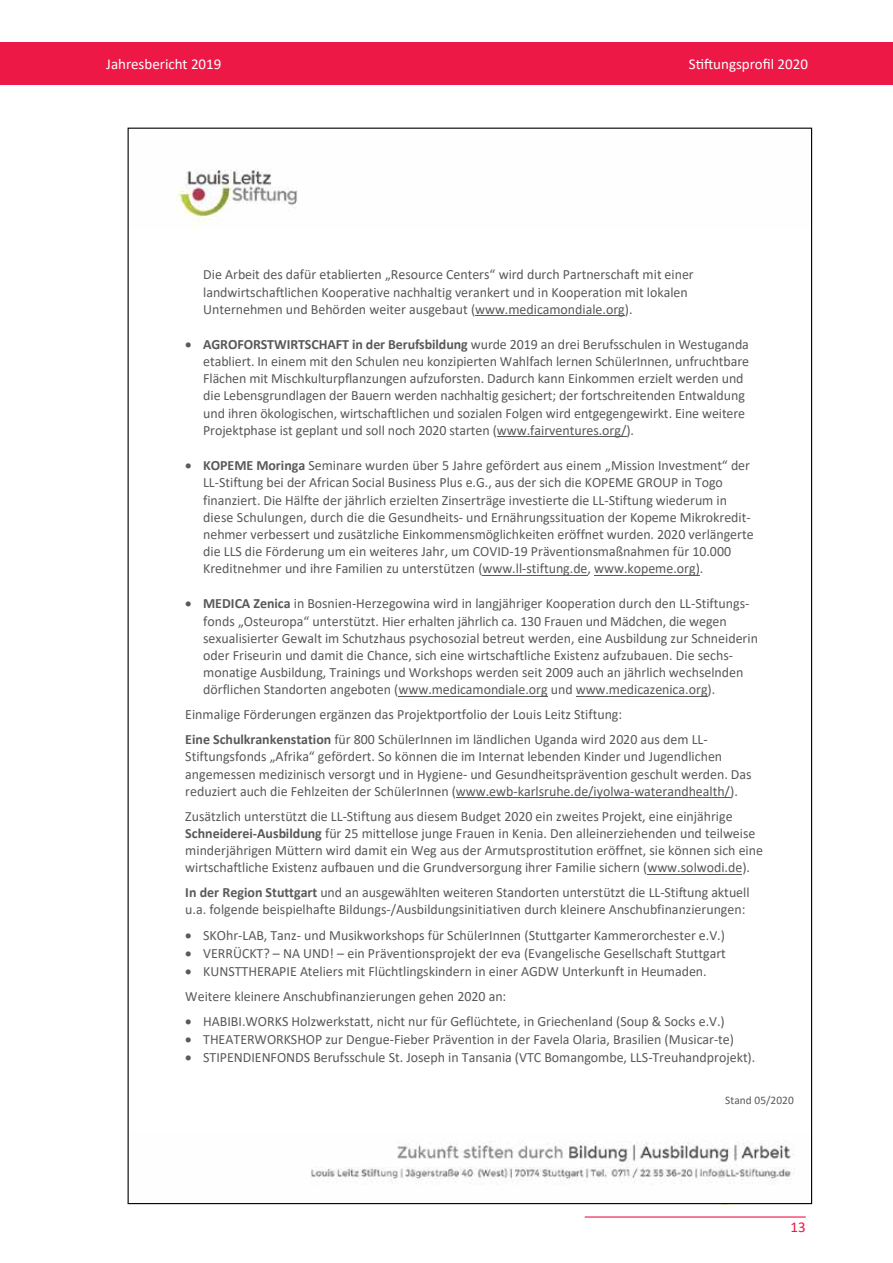
<style>
.page{position:relative;width:893px;height:1263px;background:#fff}
.page>*{position:absolute;margin:0;border:0;box-sizing:border-box;transform-origin:0 0}
.t1{font:15px "Calibri";color:#fff}
.t2{font:15px "Calibri";color:#ed1846}
.t3{font:14.1px/17.2px "Calibri";color:#595959}
.t4{font:11.55px "Calibri";letter-spacing:.01em;color:#595959}
.s1{font-weight:700}
</style>
<div class="page">
<hr style="left:585px;top:1216px;width:221px;height:1px;background:#ed1846">
<div style="left:0;top:43px;width:893px;height:42px;background:#ed1846"></div>
<img style="left:311px;top:1141px;width:484px;height:44px">
<img style="left:175px;top:169px;width:122px;height:59px">
<hr style="left:475px;top:315px;width:150px;height:1px;background:#595959">
<hr style="left:497px;top:436px;width:129px;height:1px;background:#595959">
<hr style="left:482px;top:575px;width:106px;height:1px;background:#595959">
<hr style="left:594px;top:575px;width:106px;height:1px;background:#595959">
<hr style="left:398px;top:696px;width:150px;height:1px;background:#595958">
<hr style="left:576px;top:696px;width:131px;height:1px;background:#595958">
<hr style="left:456px;top:797px;width:274px;height:1px;background:#595959">
<hr style="left:647px;top:874px;width:95px;height:1px;background:#595959">
<p class="t1" style="left:106px;top:54px;width:117px">Jahresbericht 2019</p>
<p class="t1" style="left:689px;top:54px;width:121px">Stiftungsprofil 2020</p>
<p class="t3" style="left:203px;top:266px;width:492px">Die Arbeit des dafür etablierten „Resource Centers“ wird durch Partnerschaft mit einer landwirtschaftlichen Kooperative nachhaltig verankert und in Kooperation mit lokalen<br>Unternehmen und Behörden weiter ausgebaut (www.medicamondiale.org).</p>
<p class="t3" style="left:203px;top:335px;width:547px;text-indent:-18px">• <span class="s1">AGROFORSTWIRTSCHAFT in der Berufsbildung</span> wurde 2019 an drei Berufsschulen in Westuganda etabliert. In einem mit den Schulen neu konzipierten Wahlfach lernen SchülerInnen, unfruchtbare Flächen mit Mischkulturpflanzungen aufzuforsten. Dadurch kann Einkommen erzielt werden und die Lebensgrundlagen der Bauern werden nachhaltig gesichert; der fortschreitenden Entwaldung und ihren ökologischen, wirtschaftlichen und sozialen Folgen wird entgegengewirkt. Eine weitere Projektphase ist geplant und soll noch 2020 starten (www.fairventures.org/).</p>
<p class="t3" style="left:203px;top:456px;width:552px;text-indent:-18px">• <span class="s1">KOPEME Moringa</span> Seminare wurden über 5 Jahre gefördert aus einem „Mission Investment“ der LL-Stiftung bei der African Social Business Plus e.G., aus der sich die KOPEME GROUP in Togo finanziert. Die Hälfte der jährlich erzielten Zinserträge investierte die LL-Stiftung wiederum in diese Schulungen, durch die die Gesundheits- und Ernährungssituation der Kopeme Mikrokredit&shy;nehmer verbessert und zusätzliche Einkommensmöglichkeiten eröffnet wurden. 2020 verlängerte die LLS die Förderung um ein weiteres Jahr, um COVID-19 Präventionsmaßnahmen für 10.000<br>Kreditnehmer und ihre Familien zu unterstützen (www.ll-stiftung.de, www.kopeme.org).</p>
<p class="t3" style="left:203px;top:595px;width:556px;text-indent:-18px">• <span class="s1">MEDICA Zenica</span> in Bosnien-Herzegowina wird in langjähriger Kooperation durch den LL-Stiftungs&shy;fonds „Osteuropa“ unterstützt. Hier erhalten jährlich ca. 130 Frauen und Mädchen, die wegen sexualisierter Gewalt im Schutzhaus psychosozial betreut werden, eine Ausbildung zur Schneiderin oder Friseurin und damit die Chance, sich eine wirtschaftliche Existenz aufzubauen. Die sechs&shy;monatige Ausbildung, Trainings und Workshops werden seit 2009 auch an jährlich wechselnden dörflichen Standorten angeboten (www.medicamondiale.org und www.medicazenica.org).</p>
<p class="t3" style="left:185px;top:702px;width:524px;line-height:24.9px">Einmalige Förderungen ergänzen das Projektportfolio der Louis Leitz Stiftung:<br><span class="s1">Eine Schulkrankenstation</span> für 800 SchülerInnen im ländlichen Uganda wird 2020 aus dem LL-</p>
<p class="t3" style="left:185px;top:748px;width:568px">Stiftungsfonds „Afrika“ gefördert. So können die im Internat lebenden Kinder und Jugendlichen angemessen medizinisch versorgt und in Hygiene- und Gesundheitsprävention geschult werden. Das reduziert auch die Fehlzeiten der SchülerInnen (www.ewb-karlsruhe.de/iyolwa-waterandhealth/).</p>
<p class="t3" style="left:185px;top:807px;width:579px">Zusätzlich unterstützt die LL-Stiftung aus diesem Budget 2020 ein zweites Projekt, eine einjährige <span class="s1">Schneiderei-Ausbildung</span> für 25 mittellose junge Frauen in Kenia. Den alleinerziehenden und teilweise minderjährigen Müttern wird damit ein Weg aus der Armutsprostitution eröffnet, sie können sich eine wirtschaftliche Existenz aufbauen und die Grundversorgung ihrer Familie sichern (www.solwodi.de).</p>
<p class="t3" style="left:185px;top:883px;width:566px"><span class="s1">In der Region Stuttgart</span> und an ausgewählten weiteren Standorten unterstützt die LL-Stiftung aktuell u.a. folgende beispielhafte Bildungs-/Ausbildungsinitiativen durch kleinere Anschubfinanzierungen:</p>
<p class="t3" style="left:185px;top:926px;width:541px">• SKOhr-LAB, Tanz- und Musikworkshops für SchülerInnen (Stuttgarter Kammerorchester e.V.)</p>
<p class="t3" style="left:185px;top:944px;width:542px">• VERRÜCKT? – NA UND! – ein Präventionsprojekt der eva (Evangelische Gesellschaft Stuttgart</p>
<p class="t3" style="left:185px;top:958px;width:523px;line-height:24.8px">• KUNSTTHERAPIE Ateliers mit Flüchtlingskindern in einer AGDW Unterkunft in Heumaden.<br>Weitere kleinere Anschubfinanzierungen gehen 2020 an:</p>
<p class="t3" style="left:185px;top:1012px;width:541px">• HABIBI.WORKS Holzwerkstatt, nicht nur für Geflüchtete, in Griechenland (Soup &amp; Socks e.V.)</p>
<p class="t3" style="left:185px;top:1030px;width:550px">• THEATERWORKSHOP zur Dengue-Fieber Prävention in der Favela Olaria, Brasilien (Musicar-te)</p>
<p class="t3" style="left:185px;top:1048px;width:572px">• STIPENDIENFONDS Berufsschule St. Joseph in Tansania (VTC Bomangombe, LLS-Treuhandprojekt).</p>
<p class="t4" style="left:725px;top:1092px;width:70px">Stand 05/2020</p>
<p class="t2" style="left:791px;top:1217px;width:17px">13</p>
</div>
